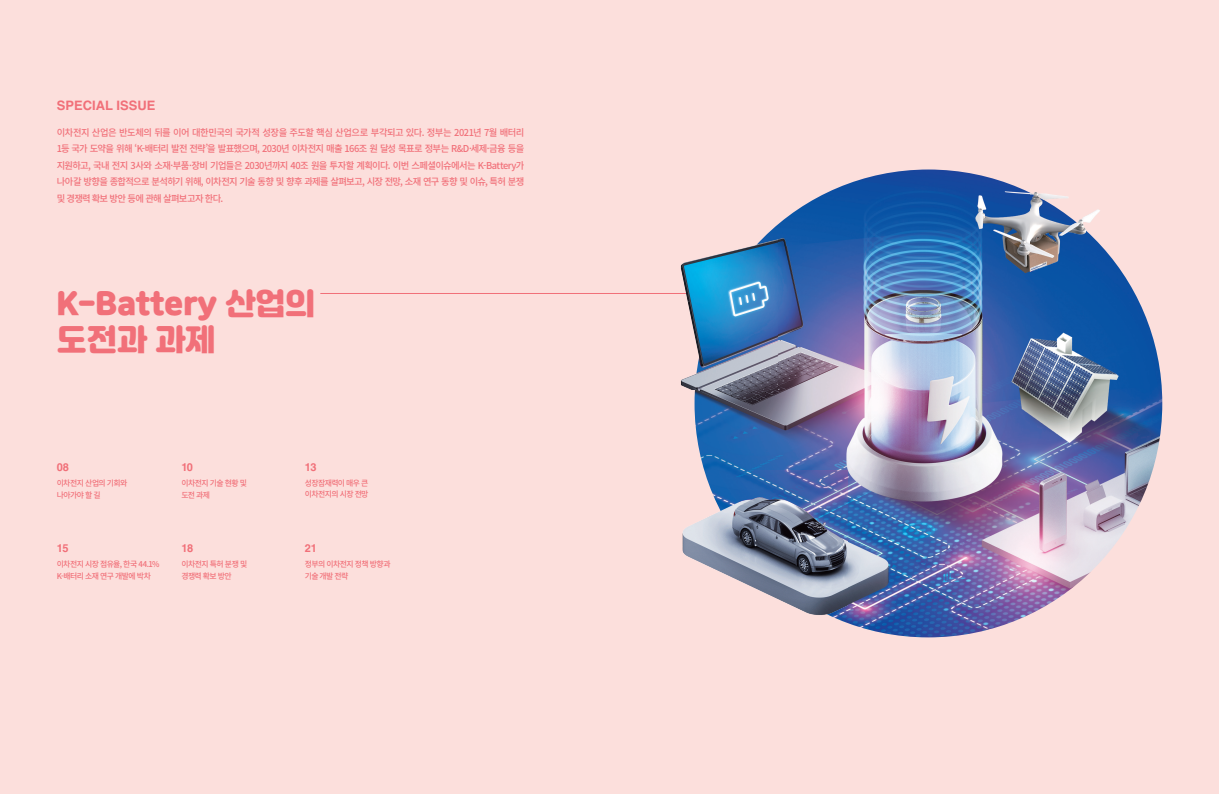
<style>
.page{position:relative;width:1219px;height:794px;background:#fcdfdc}
.page>*{position:absolute;margin:0;border:0;box-sizing:border-box;transform-origin:0 0}
.대제목_28{font:30px "Jalnan OTF";color:#f17079}
.t1{font:700 13px "Helvetica LT Std";color:#f17079}
.t2{font:700 11px "Helvetica LT Std";letter-spacing:-.035em;color:#f17079}
.리드글_10{font:500 9.5px/16.5px "Source Han Sans KR";letter-spacing:-.08em;color:#f17079;text-align:justify}
.t3{font:500 8px "Source Han Sans KR";letter-spacing:-.075em;color:#f17079}
</style>
<div class="page">
<hr style="left:320px;top:293px;width:402px;height:1px;background:#f17079">
<img style="left:694px;top:169px;width:468px;height:468px;border-radius:234px">
<img style="left:680px;top:225px;width:97px;height:164px">
<img style="left:1030px;top:192px;width:80px;height:80px">
<img style="left:682px;top:471px;width:165px;height:151px">
<p class="t1" style="left:57px;top:97px;width:100px">SPECIAL ISSUE</p>
<p class="리드글_10" style="left:57px;top:124px;width:469px">이차전지 산업은 반도체의 뒤를 이어 대한민국의 국가적 성장을 주도할 핵심 산업으로 부각되고 있다. 정부는 2021년 7월 배터리 1등 국가 도약을 위해 ‘K-배터리 발전 전략’을 발표했으며, 2030년 이차전지 매출 166조 원 달성 목표로 정부는 R&amp;D·세제·금융 등을 지원하고, 국내 전지 3사와 소재·부품·장비 기업들은 2030년까지 40조 원을 투자할 계획이다. 이번 스페셜이슈에서는 K-Battery가 나아갈 방향을 종합적으로 분석하기 위해, 이차전지 기술 동향 및 향후 과제를 살펴보고, 시장 전망, 소재 연구 동향 및 이슈, 특허 분쟁 및 경쟁력 확보 방안 등에 관해 살펴보고자 한다.</p>
<p class="대제목_28" style="left:57px;top:283px;width:260px">K-Battery 산업의</p>
<p class="대제목_28" style="left:57px;top:319px;width:160px">도전과 과제</p>
<p class="t2" style="left:57px;top:461px;width:14px">08</p>
<p class="t3" style="left:57px;top:479px;width:72px">이차전지 산업의 기회와</p>
<p class="t3" style="left:57px;top:491px;width:46px">나아가야 할 길</p>
<p class="t2" style="left:57px;top:541px;width:13px">15</p>
<p class="t3" style="left:57px;top:559px;width:104px">이차전지 시장 점유율, 한국 44.1%</p>
<p class="t3" style="left:57px;top:571px;width:96px">K-배터리 소재 연구 개발에 박차</p>
<p class="t2" style="left:181px;top:461px;width:13px">10</p>
<p class="t3" style="left:181px;top:479px;width:67px">이차전지 기술 현황 및</p>
<p class="t3" style="left:181px;top:491px;width:30px">도전 과제</p>
<p class="t2" style="left:181px;top:541px;width:13px">18</p>
<p class="t3" style="left:181px;top:559px;width:67px">이차전지 특허 분쟁 및</p>
<p class="t3" style="left:181px;top:571px;width:52px">경쟁력 확보 방안</p>
<p class="t2" style="left:305px;top:461px;width:13px">13</p>
<p class="t3" style="left:305px;top:479px;width:65px">성장잠재력이 매우 큰</p>
<p class="t3" style="left:305px;top:490px;width:65px">이차전지의 시장 전망</p>
<p class="t2" style="left:305px;top:541px;width:14px">21</p>
<p class="t3" style="left:305px;top:559px;width:87px">정부의 이차전지 정책 방향과</p>
<p class="t3" style="left:305px;top:571px;width:45px">기술 개발 전략</p>
</div>
